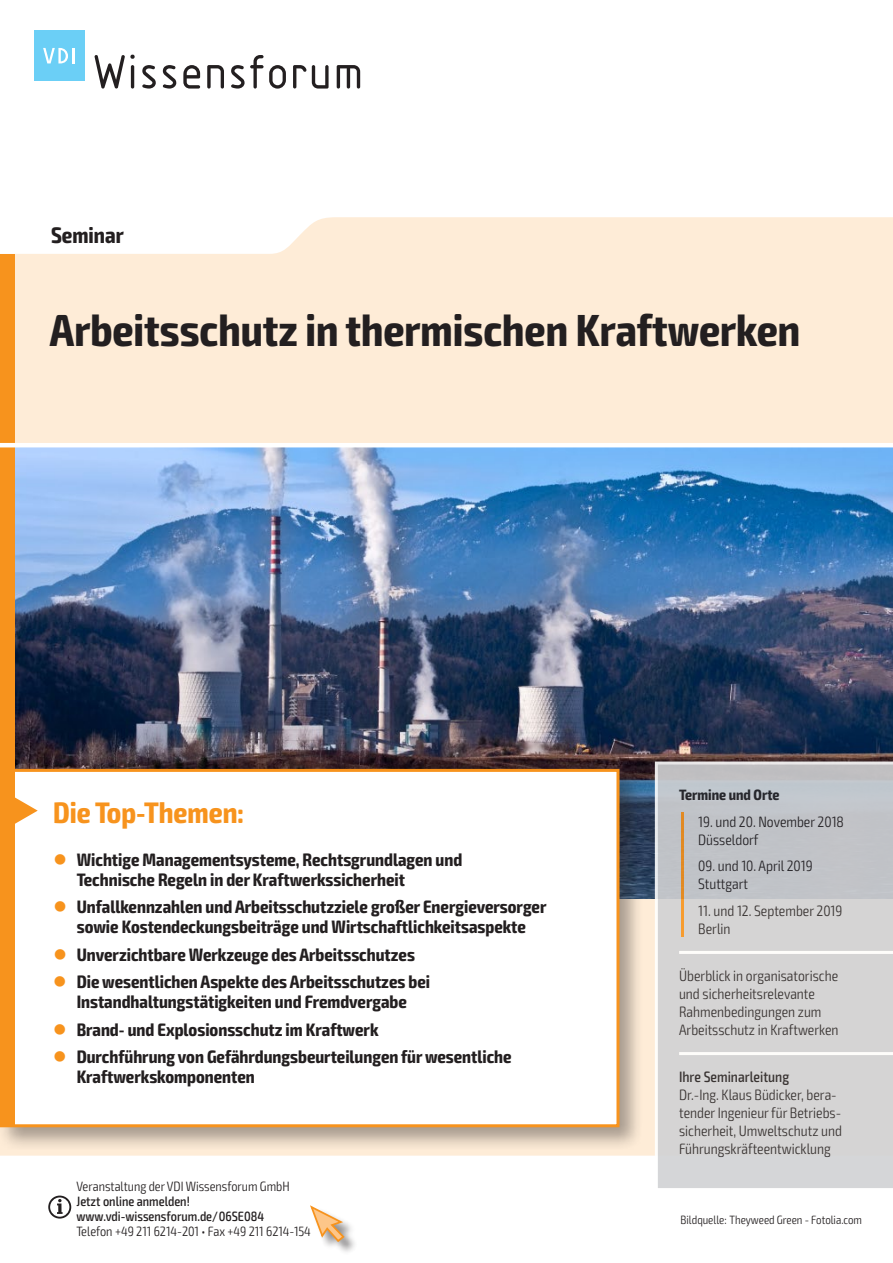
<style>
.page{position:relative;width:893px;height:1263px;background:#fff}
.page>*{position:absolute;margin:0;border:0;box-sizing:border-box;transform-origin:0 0}
.t1{font:700 condensed 45px "Exo 2";color:#231f20}
.t2{font:700 condensed 29.7px "Exo 2";color:#f7931d}
.t3{font:700 condensed 22.5px "Exo 2";color:#231f20}
.t4{font:700 condensed 18px/19.5px "Exo 2";color:#231f20}
.t5{font:300 condensed 15px/18px "Exo 2";color:#231f20}
.t6{font:500 condensed 15px "Exo 2";color:#231f20}
.t7{font:700 condensed 15px "Exo 2";color:#231f20}
.t8{font:300 condensed 13.5px "Exo 2";color:#231f20}
.t9{font:500 condensed 13.5px/15px "Exo 2";color:#231f20}
.t10{font:300 condensed 12px "Exo 2";color:#231f20}
.s1{color:#f7931d}
</style>
<div class="page">
<div style="left:0;top:217px;width:893px;height:938px;background:#feecd7"></div>
<img style="left:14px;top:447px;width:879px;height:451px">
<div style="left:0;top:765px;width:644px;height:387px;background:#231f20;opacity:.4"></div>
<div style="left:2px;top:770px;width:616px;height:356px;background:#fff"></div>
<div style="left:3px;top:772px;width:11px;height:352px;background:#f7931d"></div>
<div style="left:0;top:769px;width:619px;height:358px;border:3px solid #f7931d"></div>
<svg style="left:14px;top:796px;width:24px;height:29px"></svg>
<div style="left:0;top:254px;width:14px;height:519px;background:#f7931d"></div>
<div style="left:311px;top:1206px;width:47px;height:49px;background:#231f20;opacity:.5"></div>
<svg style="left:310px;top:1205px;width:36px;height:38px"></svg>
<hr style="left:0;top:443px;width:893px;height:4px;background:#fff">
<svg style="left:655px;top:761px;width:238px;height:427px;background:#cfcfd0"></svg>
<svg style="left:48px;top:1195px;width:23px;height:23px"></svg>
<svg style="left:94px;top:54px;width:41px;height:35px"></svg>
<svg style="left:142px;top:65px;width:14px;height:24px"></svg>
<svg style="left:163px;top:65px;width:13px;height:24px"></svg>
<svg style="left:183px;top:65px;width:17px;height:24px"></svg>
<svg style="left:207px;top:65px;width:17px;height:24px"></svg>
<svg style="left:231px;top:55px;width:55px;height:34px"></svg>
<svg style="left:293px;top:65px;width:36px;height:24px"></svg>
<svg style="left:337px;top:65px;width:23px;height:24px"></svg>
<div style="left:34px;top:30px;width:50px;height:51px;background:#6bcff6"></div>
<svg style="left:43px;top:48px;width:31px;height:15px"></svg>
<p class="t3" style="left:51px;top:221px;width:74px">Seminar</p>
<h1 class="t1" style="left:50px;top:303px;width:752px">Arbeitsschutz in thermischen Kraftwerken</h1>
<h2 class="t2" style="left:53px;top:794px;width:192px">Die Top-Themen:</h2>
<p class="t4" style="left:77px;top:850px;width:387px;text-indent:-23px"><span class="s1">●</span> Wichtige Managementsysteme, Rechtsgrundlagen und<br>Technische Regeln in der Kraftwerkssicherheit</p>
<p class="t4" style="left:53px;top:898px;width:495px;text-align:center"><span class="s1">●</span> Unfallkennzahlen und Arbeitsschutzziele großer Energieversorger sowie Kostendeckungsbeiträge und Wirtschaftlichkeitsaspekte</p>
<p class="t4" style="left:53px;top:945px;width:363px"><span class="s1">●</span> Unverzichtbare Werkzeuge des Arbeitsschutzes</p>
<p class="t4" style="left:53px;top:973px;width:378px;text-align:center"><span class="s1">●</span> Die wesentlichen Aspekte des Arbeitsschutzes bei<br>Instandhaltungstätigkeiten und Fremdvergabe</p>
<p class="t4" style="left:53px;top:1020px;width:327px"><span class="s1">●</span> Brand- und Explosionsschutz im Kraftwerk</p>
<p class="t4" style="left:77px;top:1048px;width:436px;text-indent:-23px"><span class="s1">●</span> Durchführung von Gefährdungsbeurteilungen für wesentliche<br>Kraftwerkskomponenten</p>
<p class="t8" style="left:77px;top:1178px;width:215px">Veranstaltung der VDI Wissensforum GmbH</p>
<p class="t9" style="left:77px;top:1194px;width:189px">Jetzt online anmelden! www.vdi-wissensforum.de/06SE084</p>
<p class="t8" style="left:77px;top:1223px;width:236px">Telefon +49 211 6214-201 • Fax +49 211 6214-154</p>
<p class="t7" style="left:679px;top:786px;width:102px">Termine und Orte</p>
<p class="t5" style="left:698px;top:813px;width:147px">19. und 20. November 2018<br>Düsseldorf</p>
<p class="t5" style="left:698px;top:857px;width:116px">09. und 10. April 2019<br>Stuttgart</p>
<p class="t5" style="left:698px;top:902px;width:146px">11. und 12. September 2019<br>Berlin</p>
<p class="t5" style="left:679px;top:967px;width:161px">Überblick in organisatorische und sicherheitsrelevante<br>Rahmenbedingungen zum<br>Arbeitsschutz in Kraftwerken</p>
<p class="t6" style="left:679px;top:1068px;width:112px">Ihre Seminarleitung</p>
<p class="t5" style="left:679px;top:1086px;width:164px">Dr.-Ing. Klaus Büdicker, bera&shy;tender Ingenieur für Betriebs&shy;sicherheit, Umweltschutz und<br>Führungskräfteentwicklung</p>
<p class="t10" style="left:681px;top:1212px;width:183px">Bildquelle: Theyweed Green - Fotolia.com</p>
</div>
